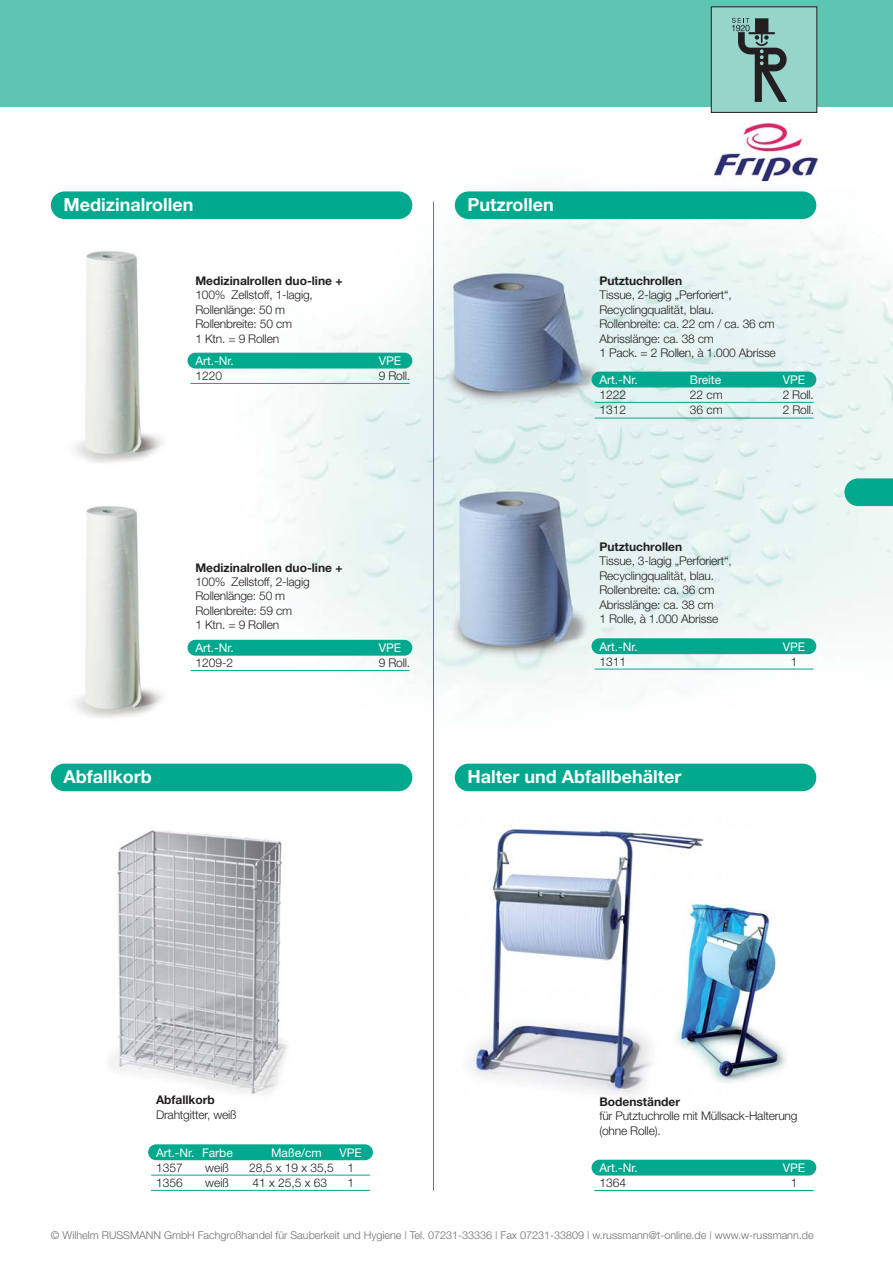
<style>
.page{position:relative;width:893px;height:1263px;background:#fff}
.page>*{position:absolute;margin:0;border:0;box-sizing:border-box;transform-origin:0 0}
.t1{font:700 18px "Helvetica Neue";color:#fff}
.t2{font:300 12px/14.4px "Helvetica Neue";letter-spacing:-.015em;color:#231f20}
.t3{font:700 12px "Helvetica Neue";color:#231f20}
.t4{font:12px "Helvetica Neue";color:#fff}
.t5{font:300 10.8px "Helvetica Neue";color:#6d6e70}
</style>
<div class="page">
<img style="left:0;top:106px;width:892px;height:1086px">
<hr style="left:433px;top:202px;width:1px;height:989px;background:#00a88e">
<div style="left:455px;top:191px;width:361px;height:28px;background:#00a88e;border-radius:14px"></div>
<div style="left:51px;top:191px;width:361px;height:28px;background:#00a88e;border-radius:14px"></div>
<div style="left:187px;top:640px;width:225px;height:16px;background:#00a88e;border-radius:8px"></div>
<hr style="left:190px;top:670px;width:220px;height:1px;background:#00a88e">
<img style="left:64px;top:499px;width:104px;height:224px">
<div style="left:187px;top:353px;width:225px;height:16px;background:#00a88e;border-radius:8px"></div>
<hr style="left:190px;top:383px;width:220px;height:1px;background:#00a88e">
<img style="left:64px;top:244px;width:102px;height:224px">
<div style="left:451px;top:790px;width:300px;height:326px;background:#fff"></div>
<img style="left:471px;top:828px;width:233px;height:268px">
<div style="left:455px;top:764px;width:361px;height:27px;background:#00a88e;border-radius:14px"></div>
<div style="left:51px;top:764px;width:361px;height:27px;background:#00a88e;border-radius:14px"></div>
<div style="left:591px;top:1160px;width:225px;height:16px;background:#00a88e;border-radius:8px"></div>
<hr style="left:594px;top:1190px;width:219px;height:1px;background:#00a88e">
<div style="left:591px;top:372px;width:225px;height:15px;background:#00a88e;border-radius:8px"></div>
<hr style="left:594px;top:402px;width:219px;height:1px;background:#00a88e">
<hr style="left:594px;top:418px;width:219px;height:1px;background:#00a88e">
<div style="left:591px;top:638px;width:225px;height:16px;background:#00a88e;border-radius:8px"></div>
<hr style="left:594px;top:669px;width:219px;height:1px;background:#00a88e">
<img style="left:62px;top:827px;width:290px;height:279px">
<div style="left:148px;top:1144px;width:225px;height:16px;background:#00a88e;border-radius:8px"></div>
<hr style="left:151px;top:1175px;width:219px;height:1px;background:#00a88e">
<hr style="left:151px;top:1190px;width:219px;height:1px;background:#00a88e">
<img style="left:673px;top:888px;width:128px;height:195px">
<img style="left:714px;top:123px;width:103px;height:58px">
<div style="left:0;top:0;width:892px;height:106px;background:#5ec4b4"></div>
<svg style="left:844px;top:478px;width:48px;height:28px"></svg>
<div style="left:711px;top:7px;width:106px;height:105px;background:#97d5cb"></div>
<svg style="left:732px;top:18px;width:55px;height:84px"></svg>
<div style="left:711px;top:6px;width:106px;height:107px;border:1px solid #231f20"></div>
<h1 class="t1" style="left:64px;top:198px;width:131px">Medizinalrollen</h1>
<h1 class="t1" style="left:468px;top:198px;width:88px">Putzrollen</h1>
<p class="t3" style="left:195px;top:276px;width:149px">Medizinalrollen duo-line +</p>
<p class="t2" style="left:195px;top:289px;width:119px">100% Zellstoff, 1-lagig,<br>Rollenlänge: 50 m<br>Rollenbreite: 50 cm<br>1 Ktn. = 9 Rollen</p>
<p class="t4" style="left:195px;top:356px;width:40px">Art.-Nr.</p>
<p class="t4" style="left:379px;top:356px;width:24px">VPE</p>
<p class="t2" style="left:195px;top:370px;width:28px">1220</p>
<p class="t2" style="left:379px;top:370px;width:33px">9 Roll.</p>
<p class="t3" style="left:599px;top:276px;width:84px">Putztuchrollen</p>
<p class="t2" style="left:599px;top:289px;width:178px">Tissue, 2-lagig „Perforiert“,<br>Recyclingqualität, blau.<br>Rollenbreite: ca. 22 cm / ca. 36 cm<br>Abrisslänge: ca. 38 cm<br>1 Pack. = 2 Rollen, à 1.000 Abrisse</p>
<p class="t4" style="left:599px;top:375px;width:40px">Art.-Nr.</p>
<p class="t4" style="left:690px;top:375px;width:33px">Breite</p>
<p class="t4" style="left:783px;top:375px;width:24px">VPE</p>
<p class="t2" style="left:599px;top:389px;width:28px">1222</p>
<p class="t2" style="left:690px;top:389px;width:34px">22 cm</p>
<p class="t2" style="left:783px;top:389px;width:33px">2 Roll.</p>
<p class="t2" style="left:599px;top:404px;width:28px">1312</p>
<p class="t2" style="left:690px;top:404px;width:34px">36 cm</p>
<p class="t2" style="left:783px;top:404px;width:33px">2 Roll.</p>
<p class="t3" style="left:195px;top:563px;width:149px">Medizinalrollen duo-line +</p>
<p class="t2" style="left:195px;top:576px;width:116px">100% Zellstoff, 2-lagig<br>Rollenlänge: 50 m<br>Rollenbreite: 59 cm<br>1 Ktn. = 9 Rollen</p>
<p class="t4" style="left:195px;top:644px;width:40px">Art.-Nr.</p>
<p class="t4" style="left:379px;top:644px;width:24px">VPE</p>
<p class="t2" style="left:195px;top:657px;width:39px">1209-2</p>
<p class="t2" style="left:379px;top:657px;width:33px">9 Roll.</p>
<p class="t3" style="left:599px;top:543px;width:84px">Putztuchrollen</p>
<p class="t2" style="left:599px;top:555px;width:134px">Tissue, 3-lagig „Perforiert“,<br>Recyclingqualität, blau.<br>Rollenbreite: ca. 36 cm<br>Abrisslänge: ca. 38 cm<br>1 Rolle, à 1.000 Abrisse</p>
<p class="t4" style="left:599px;top:642px;width:40px">Art.-Nr.</p>
<p class="t4" style="left:783px;top:642px;width:24px">VPE</p>
<p class="t2" style="left:599px;top:655px;width:28px">1311</p>
<p class="t2" style="left:791px;top:655px;width:8px">1</p>
<h1 class="t1" style="left:64px;top:770px;width:90px">Abfallkorb</h1>
<h1 class="t1" style="left:468px;top:770px;width:215px">Halter und Abfallbehälter</h1>
<p class="t3" style="left:156px;top:1096px;width:60px">Abfallkorb</p>
<p class="t2" style="left:156px;top:1108px;width:82px">Drahtgitter, weiß</p>
<p class="t4" style="left:156px;top:1148px;width:78px">Art.-Nr. Farbe</p>
<p class="t4" style="left:271px;top:1148px;width:52px">Maße/cm</p>
<p class="t4" style="left:339px;top:1148px;width:24px">VPE</p>
<p class="t2" style="left:156px;top:1161px;width:28px">1357</p>
<p class="t2" style="left:205px;top:1161px;width:25px">weiß</p>
<p class="t2" style="left:249px;top:1161px;width:106px">28,5 x 19 x 35,5 1</p>
<p class="t2" style="left:156px;top:1177px;width:28px">1356</p>
<p class="t2" style="left:205px;top:1177px;width:25px">weiß</p>
<p class="t2" style="left:252px;top:1177px;width:76px">41 x 25,5 x 63</p>
<p class="t2" style="left:347px;top:1177px;width:8px">1</p>
<p class="t3" style="left:599px;top:1098px;width:82px">Bodenständer</p>
<p class="t2" style="left:599px;top:1110px;width:200px">für Putztuchrolle mit Müllsack-Halterung (ohne Rolle).</p>
<p class="t4" style="left:599px;top:1163px;width:40px">Art.-Nr.</p>
<p class="t4" style="left:783px;top:1163px;width:24px">VPE</p>
<p class="t2" style="left:599px;top:1177px;width:28px">1364</p>
<p class="t2" style="left:791px;top:1177px;width:8px">1</p>
<p class="t5" style="left:51px;top:1231px;width:764px">© Wilhelm RUSSMANN GmbH Fachgroßhandel für Sauberkeit und Hygiene | Tel. 07231-33336 | Fax 07231-33809 | w.russmann@t-online.de | www.w-russmann.de</p>
</div>
